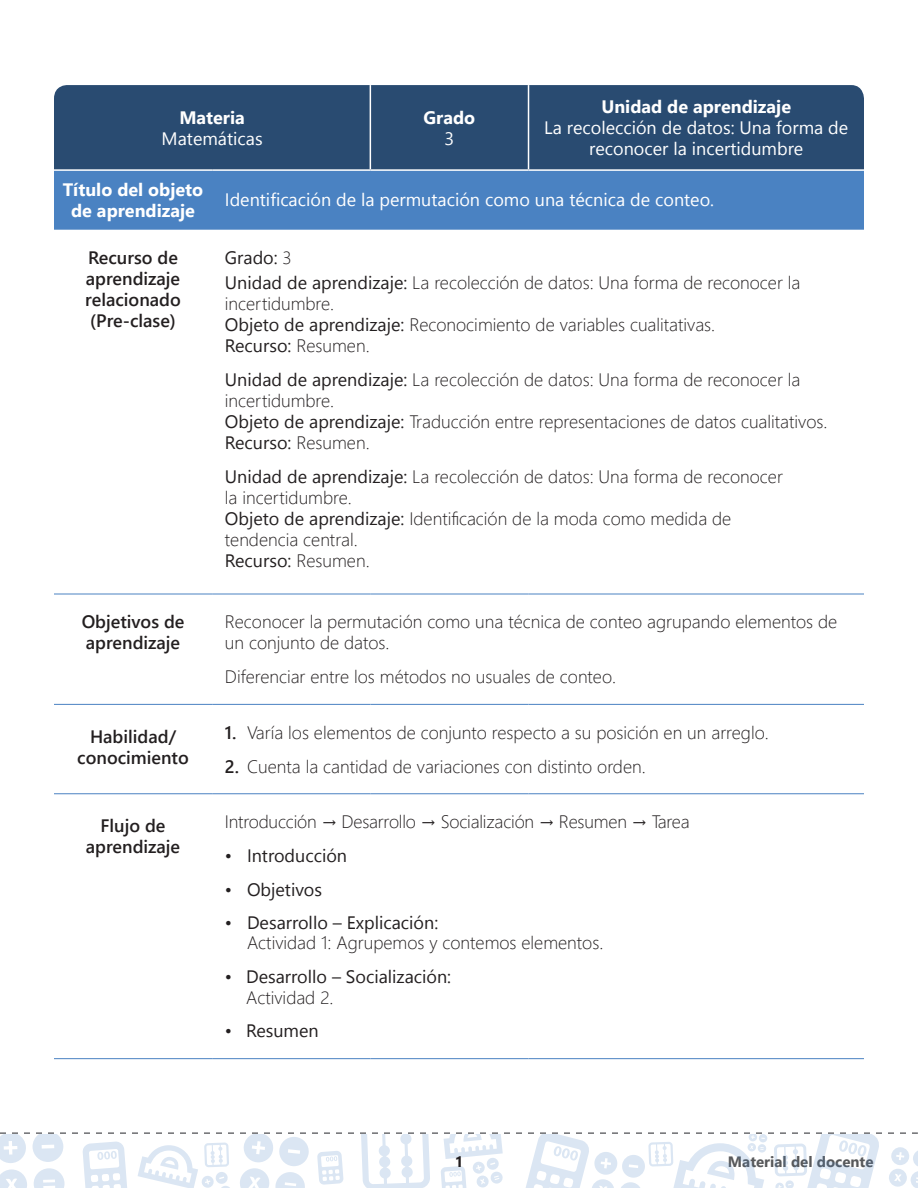
<style>
.page{position:relative;width:918px;height:1188px;background:#fff}
.page>*{position:absolute;margin:0;border:0;box-sizing:border-box;transform-origin:0 0}
.t1{font:300 18px/21px "Segoe UI";color:#231f20}
.t2{font:18px/21px "Segoe UI";color:#fff;text-align:center}
.t3{font:600 18px/21px "Segoe UI";color:#231f20}
.t4{font:18px "Segoe UI";color:#231f20}
.t5{font:700 18px/21px "Segoe UI";color:#fff;text-align:center}
.t6{font:700 15px "Segoe UI";color:#57585a}
.t7{font:700 15px "Segoe UI";color:#231f20}
.s1{font-weight:400}
.s2{font-weight:600}
</style>
<div class="page">
<svg style="left:0;top:1132px;width:918px;height:56px"></svg>
<div style="left:54px;top:85px;width:810px;height:84px;background:#294b71"></div>
<div style="left:54px;top:171px;width:810px;height:59px;background:#4a82c2"></div>
<hr style="left:370px;top:85px;width:1px;height:84px;background:#fff">
<hr style="left:528px;top:85px;width:1px;height:84px;background:#fff">
<hr style="left:54px;top:704px;width:158px;height:1px;background:#4a82c2">
<hr style="left:212px;top:704px;width:158px;height:1px;background:#4a82c2">
<hr style="left:370px;top:704px;width:159px;height:1px;background:#4a82c2">
<hr style="left:529px;top:704px;width:335px;height:1px;background:#4a82c2">
<hr style="left:54px;top:793px;width:158px;height:1px;background:#4a82c2">
<hr style="left:212px;top:793px;width:158px;height:1px;background:#4a82c2">
<hr style="left:370px;top:793px;width:159px;height:1px;background:#4a82c2">
<hr style="left:529px;top:793px;width:335px;height:1px;background:#4a82c2">
<hr style="left:54px;top:1058px;width:158px;height:1px;background:#4a82c2">
<hr style="left:212px;top:1058px;width:158px;height:1px;background:#4a82c2">
<hr style="left:370px;top:1058px;width:159px;height:1px;background:#4a82c2">
<hr style="left:529px;top:1058px;width:335px;height:1px;background:#4a82c2">
<hr style="left:54px;top:594px;width:158px;height:1px;background:#4a82c2">
<hr style="left:212px;top:594px;width:158px;height:1px;background:#4a82c2">
<hr style="left:370px;top:594px;width:159px;height:1px;background:#4a82c2">
<hr style="left:529px;top:594px;width:335px;height:1px;background:#4a82c2">
<p class="t5" style="left:179px;top:107px;width:67px">Materia</p>
<p class="t2" style="left:162px;top:127px;width:103px">Matemáticas</p>
<p class="t5" style="left:424px;top:107px;width:53px">Grado</p>
<p class="t2" style="left:445px;top:127px;width:11px">3</p>
<p class="t5" style="left:601px;top:96px;width:191px">Unidad de aprendizaje</p>
<p class="t2" style="left:544px;top:117px;width:306px">La recolección de datos: Una forma de reconocer la incertidumbre</p>
<p class="t5" style="left:63px;top:179px;width:142px">Título del objeto de aprendizaje</p>
<p class="t2" style="left:225px;top:189px;width:491px">Identificación de la permutación como una técnica de conteo.</p>
<p class="t3" style="left:85px;top:247px;width:97px">Recurso de aprendizaje relacionado (Pre-clase)</p>
<p class="t1" style="left:225px;top:244px;width:577px;line-height:25.2px"><span class="s1">Grado:</span> 3<br><span class="s1">Unidad de aprendizaje:</span> La recolección de datos: Una forma de reconocer la</p>
<p class="t1" style="left:225px;top:293px;width:492px">incertidumbre.<br><span class="s1">Objeto de aprendizaje:</span> Reconocimiento de variables cualitativas.<br><span class="s1">Recurso:</span> Resumen.</p>
<p class="t1" style="left:225px;top:368px;width:604px"><span class="s1">Unidad de aprendizaje:</span> La recolección de datos: Una forma de reconocer la incertidumbre.<br><span class="s1">Objeto de aprendizaje:</span> Traducción entre representaciones de datos cualitativos.<br><span class="s1">Recurso:</span> Resumen.</p>
<p class="t1" style="left:225px;top:465px;width:560px"><span class="s1">Unidad de aprendizaje:</span> La recolección de datos: Una forma de reconocer la incertidumbre.<br><span class="s1">Objeto de aprendizaje:</span> Identificación de la moda como medida de tendencia central.<br><span class="s1">Recurso:</span> Resumen.</p>
<p class="t3" style="left:82px;top:611px;width:104px">Objetivos de aprendizaje</p>
<p class="t1" style="left:225px;top:611px;width:614px">Reconocer la permutación como una técnica de conteo agrupando elementos de un conjunto de datos.</p>
<p class="t1" style="left:225px;top:666px;width:393px">Diferenciar entre los métodos no usuales de conteo.</p>
<p class="t3" style="left:77px;top:726px;width:113px;text-align:center">Habilidad/ conocimiento</p>
<p class="t1" style="left:225px;top:721px;width:545px"><span class="s2">1.</span> Varía los elementos de conjunto respecto a su posición en un arreglo.</p>
<p class="t1" style="left:225px;top:755px;width:422px"><span class="s2">2.</span> Cuenta la cantidad de variaciones con distinto orden.</p>
<p class="t3" style="left:86px;top:815px;width:96px;text-align:center">Flujo de aprendizaje</p>
<p class="t1" style="left:225px;top:810px;width:466px">Introducción → Desarrollo → Socialización → Resumen → Tarea</p>
<p class="t4" style="left:225px;top:841px;width:124px">• Introducción</p>
<p class="t4" style="left:225px;top:875px;width:99px">• Objetivos</p>
<p class="t4" style="left:225px;top:908px;width:215px">• Desarrollo – Explicación:</p>
<p class="t1" style="left:247px;top:931px;width:358px">Actividad 1: Agrupemos y contemos elementos.</p>
<p class="t4" style="left:225px;top:962px;width:228px">• Desarrollo – Socialización:</p>
<p class="t1" style="left:246px;top:986px;width:89px">Actividad 2.</p>
<p class="t4" style="left:225px;top:1017px;width:95px">• Resumen</p>
<p class="t7" style="left:455px;top:1150px;width:10px">1</p>
<p class="t6" style="left:728px;top:1149px;width:147px">Material del docente</p>
</div>
